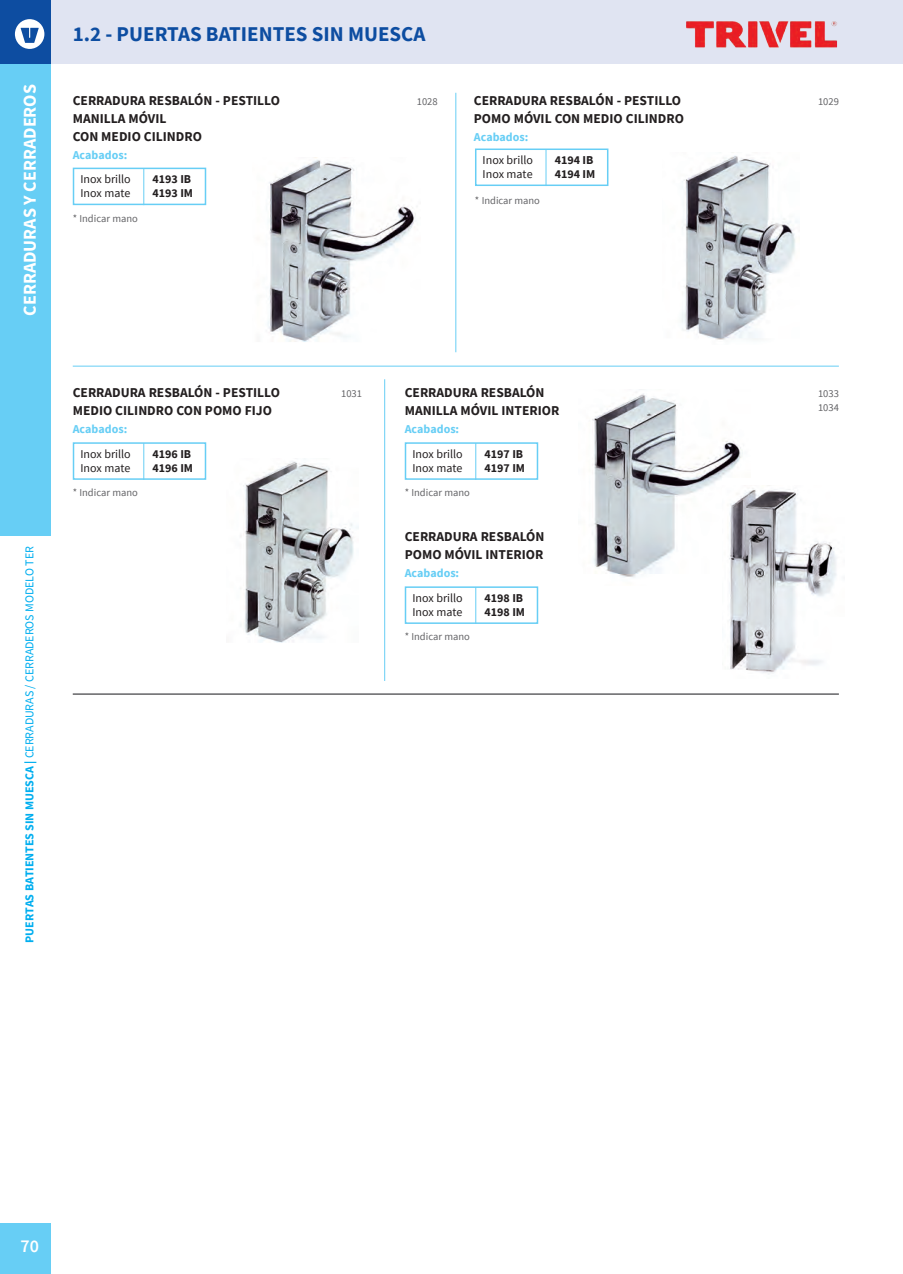
<style>
.page{position:relative;width:903px;height:1274px;background:#fff}
.page>*{position:absolute;margin:0;border:0;box-sizing:border-box;transform-origin:0 0}
.t1{font:700 21px "Source Sans Pro";color:#0d4da1}
.t2{font:700 18px "Source Sans Pro";color:#fff}
.t3{font:600 18px "Source Sans Pro";color:#fff}
.t4{font:700 13.5px/18px "Source Sans Pro";color:#231f20}
.t5{font:12px/13.5px "Source Sans Pro";color:#231f20}
.t6{font:700 12px/13.5px "Source Sans Pro";color:#231f20}
.t7{font:12px "Source Sans Pro";letter-spacing:-.01em;color:#00aeef}
.t8{font:700 12px "Source Sans Pro";color:#67cef5}
.t9{font:10.5px/13.5px "Source Sans Pro";color:#636366}
.s1{font-weight:700}
</style>
<div class="page">
<div style="left:0;top:0;width:50px;height:536px;background:#67cef5"></div>
<div style="left:0;top:1222px;width:50px;height:51px;background:#67cef5"></div>
<div style="left:50px;top:0;width:852px;height:64px;background:#e0e4f2"></div>
<div style="left:0;top:0;width:50px;height:64px;background:#0d4da1"></div>
<svg style="left:15px;top:19px;width:30px;height:30px"></svg>
<img style="left:686px;top:21px;width:151px;height:27px">
<img style="left:592px;top:393px;width:151px;height:185px">
<img style="left:240px;top:461px;width:118px;height:182px">
<hr style="left:73px;top:366px;width:765px;height:1px;background:#67cef5">
<hr style="left:73px;top:693px;width:765px;height:1px;background:#636366">
<hr style="left:455px;top:93px;width:1px;height:259px;background:#67cef5">
<hr style="left:384px;top:379px;width:1px;height:302px;background:#67cef5">
<div style="left:722px;top:478px;width:121px;height:207px;background:#fff"></div>
<img style="left:729px;top:485px;width:108px;height:190px">
<img style="left:267px;top:157px;width:149px;height:185px">
<img style="left:681px;top:155px;width:117px;height:185px">
<div style="left:73px;top:168px;width:133px;height:37px;border:2px solid #67cef5"></div>
<hr style="left:143px;top:168px;width:1px;height:37px;background:#67cef5">
<div style="left:73px;top:442px;width:133px;height:38px;border:2px solid #67cef5"></div>
<hr style="left:143px;top:443px;width:1px;height:37px;background:#67cef5">
<div style="left:404px;top:442px;width:134px;height:38px;border:2px solid #67cef5"></div>
<hr style="left:475px;top:443px;width:1px;height:37px;background:#67cef5">
<div style="left:404px;top:586px;width:134px;height:38px;border:2px solid #67cef5"></div>
<hr style="left:475px;top:587px;width:1px;height:37px;background:#67cef5">
<div style="left:474px;top:148px;width:134px;height:38px;border:2px solid #67cef5"></div>
<hr style="left:545px;top:149px;width:1px;height:37px;background:#67cef5">
<h2 class="t2" style="left:18px;top:316px;width:233px;rotate:-90deg">CERRADURAS Y CERRADEROS</h2>
<p class="t7" style="left:22px;top:942px;width:397px;rotate:-90deg"><span class="s1">PUERTAS BATIENTES SIN MUESCA |</span> CERRADURAS / CERRADEROS MODELO TER</p>
<h1 class="t1" style="left:73px;top:20px;width:354px">1.2 - PUERTAS BATIENTES SIN MUESCA</h1>
<p class="t4" style="left:73px;top:91px;width:209px">CERRADURA RESBALÓN - PESTILLO<br>MANILLA MÓVIL<br>CON MEDIO CILINDRO</p>
<p class="t8" style="left:73px;top:146px;width:56px">Acabados:</p>
<p class="t5" style="left:80px;top:172px;width:52px">Inox brillo<br>Inox mate</p>
<p class="t6" style="left:152px;top:172px;width:42px">4193 IB<br>4193 IM</p>
<p class="t9" style="left:73px;top:211px;width:66px">* Indicar mano</p>
<p class="t9" style="left:416px;top:94px;width:22px">1028</p>
<p class="t4" style="left:473px;top:91px;width:211px">CERRADURA RESBALÓN - PESTILLO<br>POMO MÓVIL CON MEDIO CILINDRO</p>
<p class="t8" style="left:473px;top:128px;width:56px">Acabados:</p>
<p class="t5" style="left:482px;top:153px;width:52px">Inox brillo<br>Inox mate</p>
<p class="t6" style="left:554px;top:153px;width:42px">4194 IB<br>4194 IM</p>
<p class="t9" style="left:475px;top:193px;width:66px">* Indicar mano</p>
<p class="t4" style="left:73px;top:383px;width:209px">CERRADURA RESBALÓN - PESTILLO<br>MEDIO CILINDRO CON POMO FIJO</p>
<p class="t8" style="left:73px;top:421px;width:56px">Acabados:</p>
<p class="t9" style="left:341px;top:387px;width:22px">1031</p>
<p class="t4" style="left:404px;top:383px;width:156px">CERRADURA RESBALÓN<br>MANILLA MÓVIL INTERIOR</p>
<p class="t8" style="left:404px;top:421px;width:56px">Acabados:</p>
<p class="t5" style="left:80px;top:447px;width:52px">Inox brillo<br>Inox mate</p>
<p class="t6" style="left:152px;top:447px;width:42px">4196 IB<br>4196 IM</p>
<p class="t5" style="left:412px;top:447px;width:52px">Inox brillo<br>Inox mate</p>
<p class="t6" style="left:484px;top:447px;width:42px">4197 IB<br>4197 IM</p>
<p class="t9" style="left:73px;top:486px;width:66px">* Indicar mano</p>
<p class="t9" style="left:404px;top:486px;width:66px">* Indicar mano</p>
<p class="t4" style="left:404px;top:527px;width:141px">CERRADURA RESBALÓN<br>POMO MÓVIL INTERIOR</p>
<p class="t8" style="left:404px;top:565px;width:56px">Acabados:</p>
<p class="t5" style="left:412px;top:591px;width:52px">Inox brillo<br>Inox mate</p>
<p class="t6" style="left:484px;top:591px;width:42px">4198 IB<br>4198 IM</p>
<p class="t9" style="left:404px;top:630px;width:66px">* Indicar mano</p>
<h2 class="t3" style="left:20px;top:1233px;width:20px">70</h2>
<p class="t9" style="left:817px;top:94px;width:22px">1029</p>
<p class="t9" style="left:817px;top:387px;width:22px">1033<br>1034</p>
</div>
